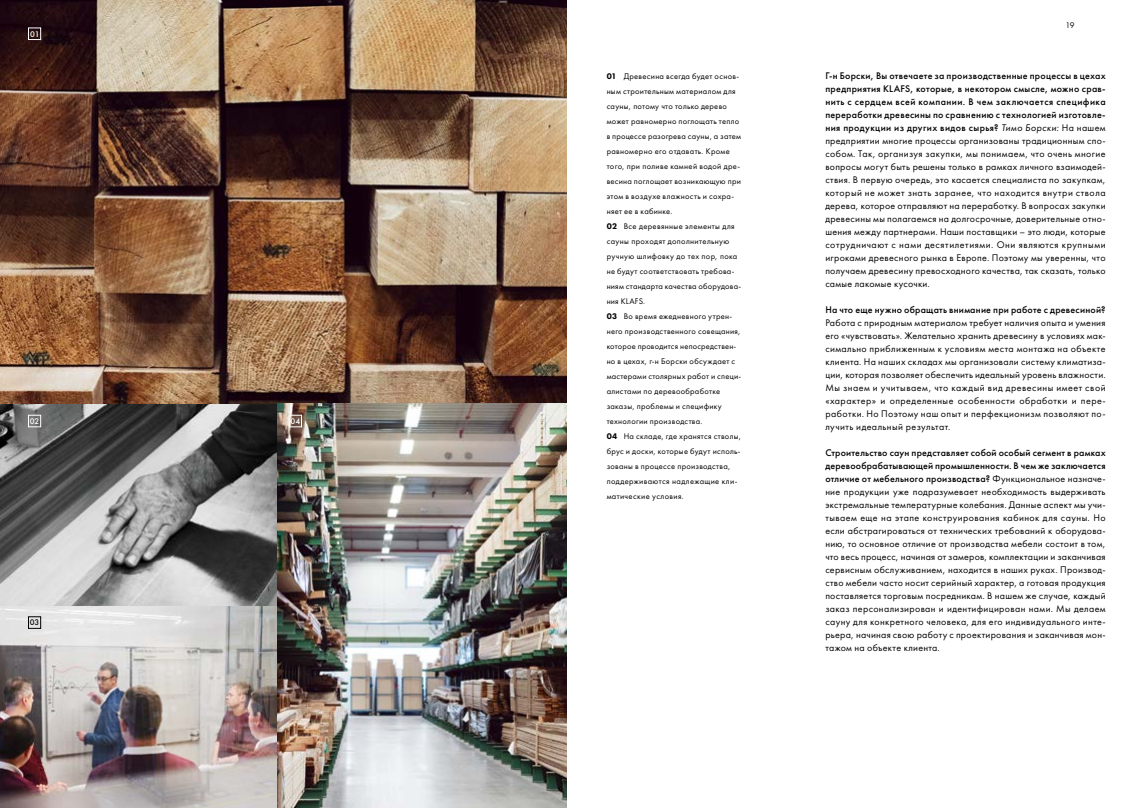
<style>
.page{position:relative;width:1134px;height:808px;background:#fff}
.page>*{position:absolute;margin:0;border:0;box-sizing:border-box;transform-origin:0 0}
.t1{font:10px/13px "Futura PT Book";letter-spacing:.025em;color:#000;text-align:justify}
.t2{font:10px/13px "Futura PT Medium";letter-spacing:.025em;color:#000;text-align:justify}
.t3{font:8.5px/15px "Futura PT Book";letter-spacing:.03em;color:#000}
.t4{font:8.5px "Futura PT Medium";color:#fff}
.t5{font:8.5px "Futura PT Medium";color:#000}
.s1{font-family:"Futura PT Heavy"}
.s2{font-family:"Futura PT Book";font-style:italic}
.s3{font-family:"Futura PT Book"}
</style>
<div class="page">
<img style="left:0;top:0;width:567px;height:808px">
<div style="left:28px;top:28px;width:13px;height:12px;border:1px solid #fff"></div>
<div style="left:28px;top:415px;width:13px;height:12px;border:1px solid #fff"></div>
<div style="left:28px;top:616px;width:13px;height:13px;border:1px solid #000"></div>
<div style="left:289px;top:415px;width:13px;height:12px;border:1px solid #fff"></div>
<p class="t4" style="left:30px;top:29px;width:11px">01</p>
<p class="t4" style="left:30px;top:416px;width:11px">02</p>
<p class="t5" style="left:30px;top:617px;width:11px">03</p>
<p class="t4" style="left:290px;top:416px;width:11px">04</p>
<p class="t3" style="left:1065px;top:18px;width:11px">19</p>
<p class="t3" style="left:607px;top:68px;width:136px"><span class="s1">01</span> Древесина всегда будет основ&shy;ным строительным материалом для сауны, потому что только дерево может равномерно поглощать тепло в процессе разогрева сауны, а затем равномерно его отдавать. Кроме того, при поливе камней водой дре&shy;весина поглощает возникающую при этом в воздухе влажность и сохра&shy;няет ее в кабинке.<br><span class="s1">02</span> Все деревянные элементы для сауны проходят дополнительную ручную шлифовку до тех пор, пока не будут соответствовать требова&shy;ниям стандарта качества оборудова&shy;ния KLAFS.<br><span class="s1">03</span> Во время ежедневного утрен&shy;него производственного совещания, которое проводится непосредствен&shy;но в цехах, г-н Борски обсуждает с мастерами столярных работ и специ&shy;алистами по деревообработке заказы, проблемы и специфику технологии производства.<br><span class="s1">04</span> На складе, где хранятся стволы, брус и доски, которые будут исполь&shy;зованы в процессе производства, поддерживаются надлежащие кли&shy;матические условия.</p>
<p class="t2" style="left:825px;top:69px;width:282px">Г-н Борски, Вы отвечаете за производственные процессы в цехах предприятия KLAFS, которые, в некотором смысле, можно срав&shy;нить с сердцем всей компании. В чем заключается специфика переработки древесины по сравнению с технологией изготовле&shy;ния продукции из других видов сырья? <span class="s2">Тимо Борски:</span> <span class="s3">На нашем</span></p>
<p class="t1" style="left:825px;top:134px;width:282px">предприятии многие процессы организованы традиционным спо&shy;собом. Так, организуя закупки, мы понимаем, что очень многие вопросы могут быть решены только в рамках личного взаимодей&shy;ствия. В первую очередь, это касается специалиста по закупкам, который не может знать заранее, что находится внутри ствола дерева, которое отправляют на переработку. В вопросах закупки древесины мы полагаемся на долгосрочные, доверительные отно&shy;шения между партнерами. Наши поставщики – это люди, которые сотрудничают с нами десятилетиями. Они являются крупными игроками древесного рынка в Европе. Поэтому мы уверенны, что получаем древесину превосходного качества, так сказать, только самые лакомые кусочки.</p>
<p class="t2" style="left:825px;top:303px;width:282px">На что еще нужно обращать внимание при работе с древесиной?</p>
<p class="t1" style="left:825px;top:316px;width:282px">Работа с природным материалом требует наличия опыта и умения его «чувствовать». Желательно хранить древесину в условиях мак&shy;симально приближенным к условиям места монтажа на объекте клиента. На наших складах мы организовали систему климатиза&shy;ции, которая позволяет обеспечить идеальный уровень влажности.<br>Мы знаем и учитываем, что каждый вид древесины имеет свой «характер» и определенные особенности обработки и пере&shy;работки. Но Поэтому наш опыт и перфекционизм позволяют по&shy;лучить идеальный результат.</p>
<p class="t2" style="left:825px;top:446px;width:282px">Строительство саун представляет собой особый сегмент в рамках деревообрабатывающей промышленности. В чем же заключается отличие от мебельного производства? <span class="s3">Функциональное назначе-</span></p>
<p class="t1" style="left:825px;top:485px;width:282px">ние продукции уже подразумевает необходимость выдерживать экстремальные температурные колебания. Данные аспект мы учи&shy;тываем еще на этапе конструирования кабинок для сауны. Но если абстрагироваться от технических требований к оборудова&shy;нию, то основное отличие от производства мебели состоит в том, что весь процесс, начиная от замеров, комплектации и заканчивая сервисным обслуживанием, находится в наших руках. Производ&shy;ство мебели часто носит серийный характер, а готовая продукция поставляется торговым посредникам. В нашем же случае, каждый заказ персонализирован и идентифицирован нами. Мы делаем сауну для конкретного человека, для его индивидуального инте&shy;рьера, начиная свою работу с проектирования и заканчивая мон&shy;тажом на объекте клиента.</p>
</div>
